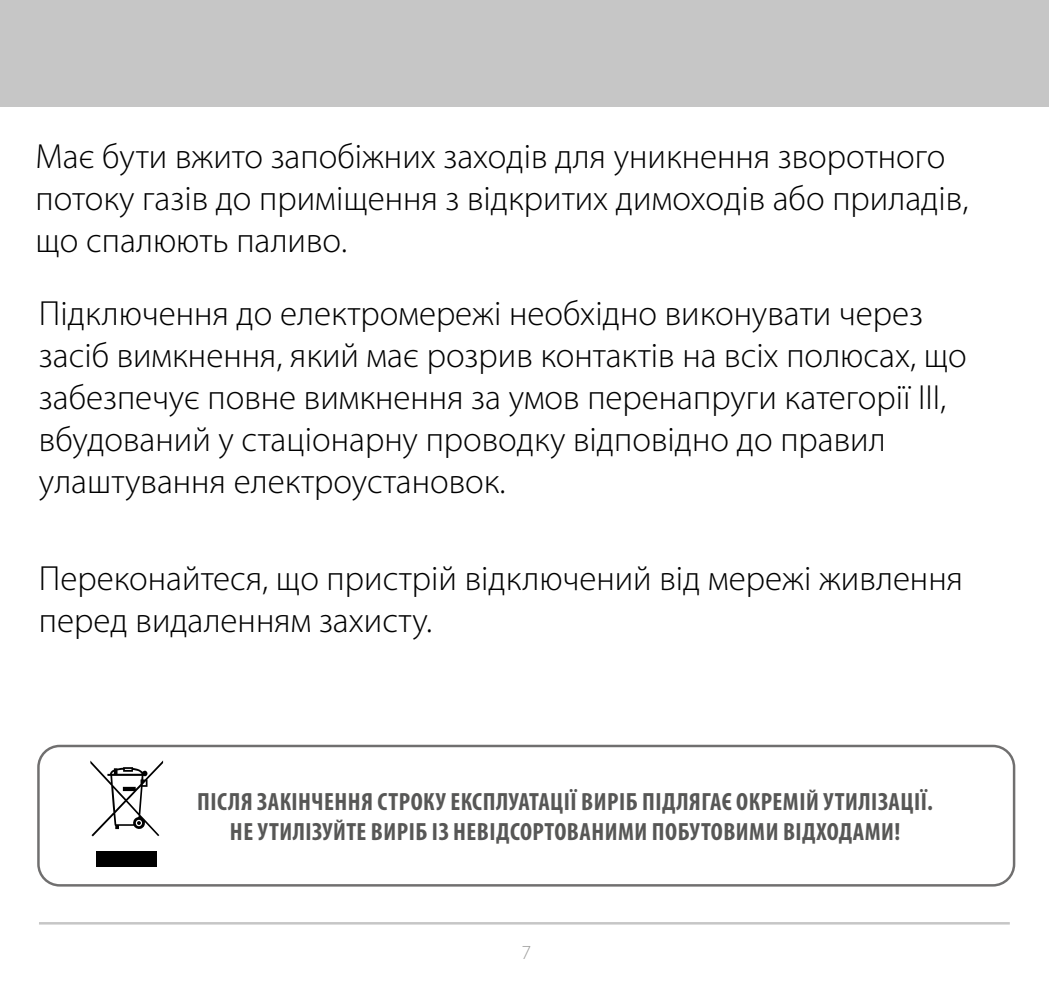
<style>
.page{position:relative;width:1049px;height:993px;background:#fff}
.page>*{position:absolute;margin:0;border:0;box-sizing:border-box;transform-origin:0 0}
.t1{font:300 35px/42px "Myriad Pro";color:#000}
.t2{font:700 condensed 25px/30px "Myriad Pro";letter-spacing:.02em;color:#575756;text-align:center}
.t3{font:300 20px "Myriad Pro";color:#9d9d9c}
</style>
<div class="page">
<div style="left:0;top:0;width:1049px;height:106px;background:#c6c6c6"></div>
<hr style="left:39px;top:921px;width:971px;height:3px;background:#c6c6c6">
<div style="left:37px;top:744px;width:978px;height:142px;border:2px solid #706f6f;border-radius:21px"></div>
<svg style="left:90px;top:760px;width:73px;height:76px"></svg>
<div style="left:96px;top:851px;width:61px;height:15px;background:#000"></div>
<p class="t1" style="left:35px;top:136px;width:934px">Має бути вжито запобіжних заходів для уникнення зворотного потоку газів до приміщення з відкритих димоходів або приладів, що спалюють паливо.</p>
<p class="t1" style="left:39px;top:293px;width:929px">Підключення до електромережі необхідно виконувати через засіб вимкнення, який має розрив контактів на всіх полюсах, що забезпечує повне вимкнення за умов перенапруги категорії III, вбудований у стаціонарну проводку відповідно до правил улаштування електроустановок.</p>
<p class="t1" style="left:39px;top:558px;width:925px">Переконайтеся, що пристрій відключений від мережі живлення перед видаленням захисту.</p>
<p class="t2" style="left:197px;top:785px;width:737px">ПІСЛЯ ЗАКІНЧЕННЯ СТРОКУ ЕКСПЛУАТАЦІЇ ВИРІБ ПІДЛЯГАЄ ОКРЕМІЙ УТИЛІЗАЦІЇ.<br>НЕ УТИЛІЗУЙТЕ ВИРІБ ІЗ НЕВІДСОРТОВАНИМИ ПОБУТОВИМИ ВІДХОДАМИ!</p>
<p class="t3" style="left:521px;top:940px;width:11px">7</p>
</div>
